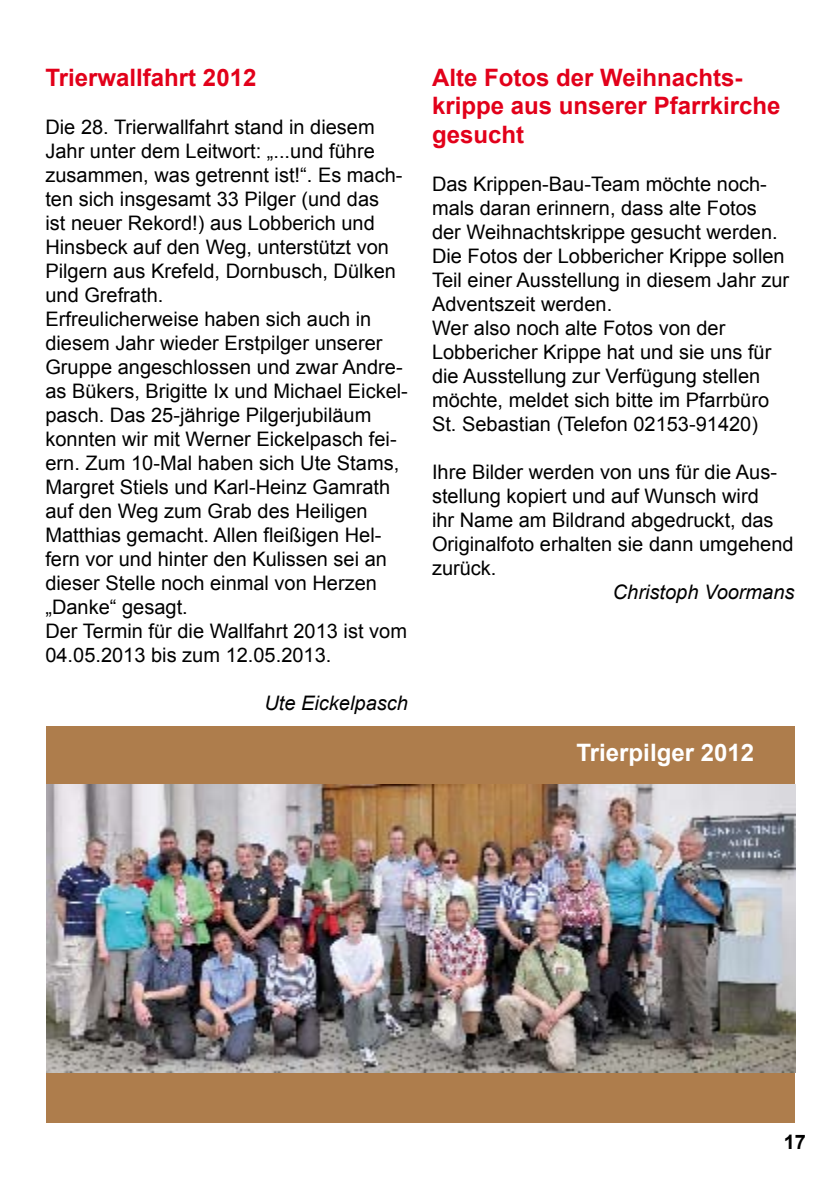
<style>
.page{position:relative;width:840px;height:1191px;background:#fff}
.page>*{position:absolute;margin:0;border:0;box-sizing:border-box;transform-origin:0 0}
.t1{font:700 24px/28.8px "Arial";color:#e2001a}
.t2{font:700 24px "Arial";color:#fff}
.t3{font:20px/24px "Arial";color:#000}
.t4{font:italic 20px "Arial";color:#000}
.t5{font:700 20px "Arial";color:#000}
</style>
<div class="page">
<div style="left:46px;top:726px;width:748px;height:397px;background:#ae7d4c"></div>
<img style="left:47px;top:784px;width:748px;height:288px">
<p class="t1" style="left:45px;top:63px;width:212px">Trierwallfahrt 2012</p>
<p class="t3" style="left:45px;top:115px;width:364px">Die 28. Trierwallfahrt stand in diesem Jahr unter dem Leitwort: „...und führe zusammen, was getrennt ist!“. Es mach&shy;ten sich insgesamt 33 Pilger (und das<br>ist neuer Rekord!) aus Lobberich und Hinsbeck auf den Weg, unterstützt von Pilgern aus Krefeld, Dornbusch, Dülken und Grefrath.<br>Erfreulicherweise haben sich auch in diesem Jahr wieder Erstpilger unserer Gruppe angeschlossen und zwar Andre&shy;as Bükers, Brigitte Ix und Michael Eickel&shy;pasch. Das 25-jährige Pilgerjubiläum konnten wir mit Werner Eickelpasch fei&shy;ern. Zum 10-Mal haben sich Ute Stams, Margret Stiels und Karl-Heinz Gamrath auf den Weg zum Grab des Heiligen Matthias gemacht. Allen fleißigen Hel&shy;fern vor und hinter den Kulissen sei an dieser Stelle noch einmal von Herzen „Danke“ gesagt.<br>Der Termin für die Wallfahrt 2013 ist vom 04.05.2013 bis zum 12.05.2013.</p>
<p class="t4" style="left:264px;top:690px;width:145px">Ute Eickelpasch</p>
<p class="t1" style="left:432px;top:63px;width:350px">Alte Fotos der Weihnachts&shy;krippe aus unserer Pfarrkirche gesucht</p>
<p class="t3" style="left:432px;top:172px;width:358px">Das Krippen-Bau-Team möchte noch&shy;mals daran erinnern, dass alte Fotos der Weihnachtskrippe gesucht werden.<br>Die Fotos der Lobbericher Krippe sollen Teil einer Ausstellung in diesem Jahr zur Adventszeit werden.<br>Wer also noch alte Fotos von der Lobbericher Krippe hat und sie uns für die Ausstellung zur Verfügung stellen möchte, meldet sich bitte im Pfarrbüro St. Sebastian (Telefon 02153-91420)</p>
<p class="t3" style="left:432px;top:460px;width:363px">Ihre Bilder werden von uns für die Aus&shy;stellung kopiert und auf Wunsch wird<br>ihr Name am Bildrand abgedruckt, das<br>Originalfoto erhalten sie dann umgehend zurück.</p>
<p class="t4" style="left:612px;top:579px;width:183px">Christoph Voormans</p>
<p class="t2" style="left:576px;top:737px;width:179px">Trierpilger 2012</p>
<p class="t5" style="left:783px;top:1128px;width:24px">17</p>
</div>
